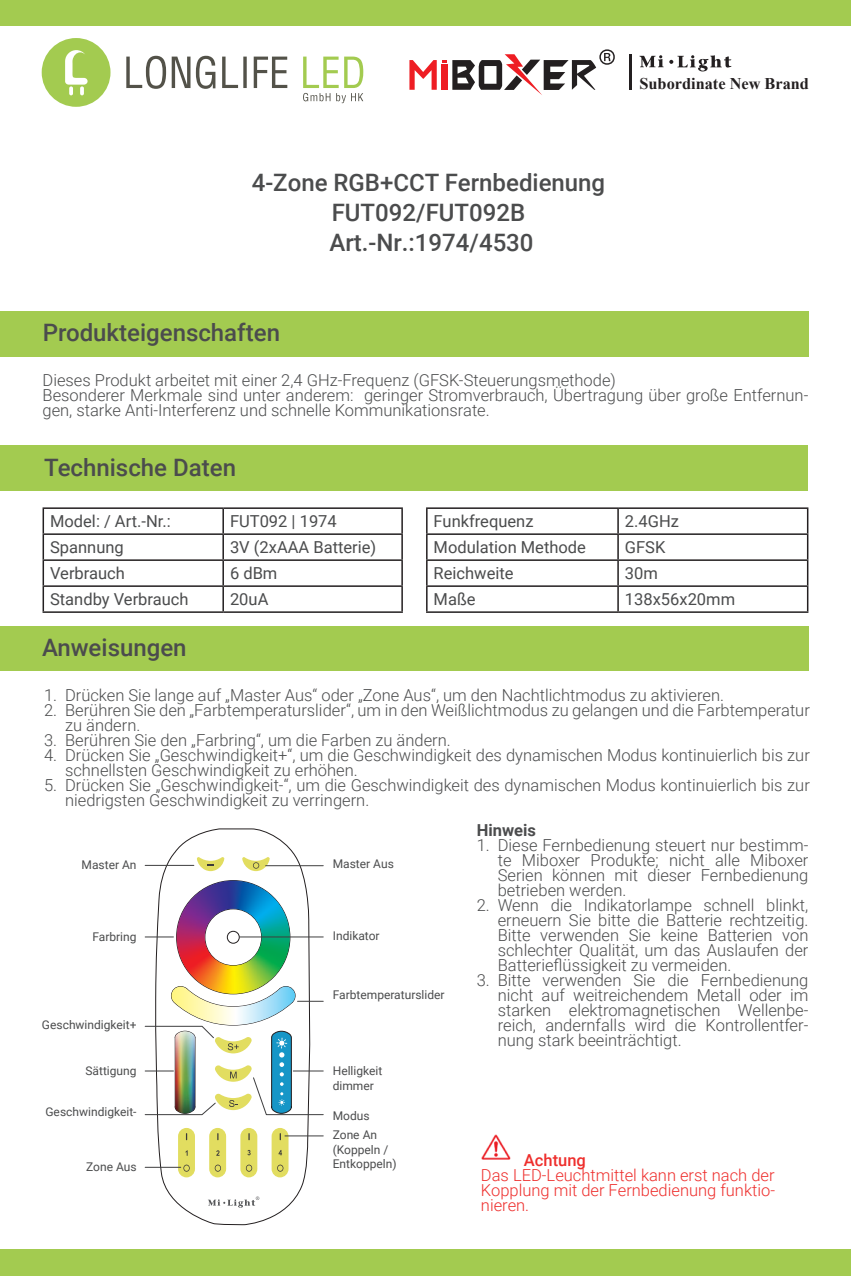
<style>
.page{position:relative;width:851px;height:1276px;background:#fff}
.page>*{position:absolute;margin:0;border:0;box-sizing:border-box;transform-origin:0 0}
.t1{font:500 24px/30px "Roboto";color:#4b4c4d;text-align:center}
.t2{font:300 16.5px/15px "Roboto";color:#4b4c4d}
.t3{font:16.5px "Roboto";color:#4b4c4d}
.t4{font:300 16.5px/15px "Roboto";color:#ee2e2c;text-align:justify}
.t5{font:500 16.5px "Roboto";color:#ee2e2c}
.t6{font:700 16.5px "Roboto";color:#4b4c4d}
.t7{font:700 16.2px "Times New Roman";color:#231f20}
.t8{font:300 14.7px/17.7px "Helvetica";color:#3e3e3f}
.t9{font:300 14.7px "Helvetica";color:#3e3e3f;scale:.96 1}
.t10{font:300 12.9px "Helvetica";color:#3e3e3f}
.t11{font:12px/14.7px "Roboto";color:#4b4c4d}
</style>
<div class="page">
<div style="left:0;top:0;width:850px;height:26px;background:#a3cb50"></div>
<div style="left:0;top:1249px;width:850px;height:27px;background:#a3cb50"></div>
<svg style="left:126px;top:55px;width:64px;height:34px"></svg>
<svg style="left:196px;top:55px;width:42px;height:34px"></svg>
<svg style="left:243px;top:57px;width:4px;height:31px"></svg>
<svg style="left:254px;top:56px;width:33px;height:32px"></svg>
<svg style="left:303px;top:56px;width:60px;height:47px"></svg>
<div style="left:42px;top:38px;width:68px;height:69px;background:#a3cb50;border-radius:50%"></div>
<svg style="left:65px;top:50px;width:23px;height:45px"></svg>
<svg style="left:669px;top:55px;width:62px;height:16px"></svg>
<svg style="left:639px;top:55px;width:24px;height:12px"></svg>
<svg style="left:409px;top:60px;width:27px;height:30px"></svg>
<div style="left:441px;top:64px;width:6px;height:26px;background:#ee1d23"></div>
<svg style="left:442px;top:49px;width:172px;height:46px"></svg>
<hr style="left:629px;top:54px;width:3px;height:36px;background:#231f20">
<div style="left:0;top:312px;width:808px;height:45px;background:#a3cb50"></div>
<hr style="left:43px;top:507px;width:180px;height:2px;background:#231f20">
<hr style="left:223px;top:507px;width:180px;height:2px;background:#231f20">
<hr style="left:222px;top:509px;width:2px;height:24px;background:#231f20">
<hr style="left:401px;top:509px;width:2px;height:24px;background:#231f20">
<hr style="left:426px;top:507px;width:192px;height:2px;background:#231f20">
<hr style="left:618px;top:507px;width:190px;height:2px;background:#231f20">
<hr style="left:806px;top:509px;width:2px;height:24px;background:#231f20">
<hr style="left:43px;top:533px;width:180px;height:2px;background:#231f20">
<hr style="left:223px;top:533px;width:180px;height:2px;background:#231f20">
<hr style="left:222px;top:535px;width:2px;height:24px;background:#231f20">
<hr style="left:401px;top:535px;width:2px;height:24px;background:#231f20">
<hr style="left:426px;top:533px;width:192px;height:2px;background:#231f20">
<hr style="left:618px;top:533px;width:190px;height:2px;background:#231f20">
<hr style="left:806px;top:535px;width:2px;height:24px;background:#231f20">
<hr style="left:43px;top:559px;width:180px;height:2px;background:#231f20">
<hr style="left:223px;top:559px;width:180px;height:2px;background:#231f20">
<hr style="left:222px;top:561px;width:2px;height:24px;background:#231f20">
<hr style="left:401px;top:561px;width:2px;height:24px;background:#231f20">
<hr style="left:426px;top:559px;width:192px;height:2px;background:#231f20">
<hr style="left:618px;top:559px;width:190px;height:2px;background:#231f20">
<hr style="left:806px;top:561px;width:2px;height:24px;background:#231f20">
<hr style="left:43px;top:585px;width:180px;height:2px;background:#231f20">
<svg style="left:43px;top:509px;width:1px;height:102px"></svg>
<hr style="left:223px;top:585px;width:180px;height:2px;background:#231f20">
<hr style="left:222px;top:587px;width:2px;height:24px;background:#231f20">
<hr style="left:401px;top:587px;width:2px;height:24px;background:#231f20">
<hr style="left:426px;top:585px;width:192px;height:2px;background:#231f20">
<svg style="left:426px;top:509px;width:1px;height:102px"></svg>
<hr style="left:618px;top:585px;width:190px;height:2px;background:#231f20">
<svg style="left:617px;top:509px;width:1px;height:102px"></svg>
<hr style="left:806px;top:587px;width:2px;height:24px;background:#231f20">
<hr style="left:43px;top:611px;width:180px;height:2px;background:#231f20">
<hr style="left:223px;top:611px;width:180px;height:2px;background:#231f20">
<hr style="left:426px;top:611px;width:192px;height:2px;background:#231f20">
<hr style="left:618px;top:611px;width:190px;height:2px;background:#231f20">
<div style="left:0;top:445px;width:807px;height:45px;background:#a3cb50"></div>
<div style="left:0;top:626px;width:808px;height:44px;background:#a3cb50"></div>
<img style="left:481px;top:1134px;width:30px;height:26px">
<svg style="left:155px;top:828px;width:155px;height:397px"></svg>
<img style="left:177px;top:880px;width:113px;height:106px">
<svg style="left:208px;top:1196px;width:51px;height:11px"></svg>
<hr style="left:145px;top:865px;width:49px;height:1px;background:#3e3e3f">
<hr style="left:265px;top:865px;width:58px;height:1px;background:#3e3e3f">
<svg style="left:145px;top:936px;width:28px;height:1px"></svg>
<hr style="left:239px;top:936px;width:84px;height:1px;background:#3e3e3f">
<svg style="left:144px;top:986px;width:180px;height:129px"></svg>
<hr style="left:285px;top:1135px;width:38px;height:1px;background:#3e3e3f">
<hr style="left:145px;top:1166px;width:36px;height:1px;background:#3e3e3f">
<h1 class="t1" style="left:252px;top:166px;width:355px">4-Zone RGB+CCT Fernbedienung<br>FUT092/FUT092B<br>Art.-Nr.:1974/4530</h1>
<p class="t7" style="left:639px;top:71px;width:171px">Subordinate New Brand</p>
<h1 class="t1" style="left:43px;top:316px;width:239px">Produkteigenschaften</h1>
<p class="t2" style="left:43px;top:372px;width:767px">Dieses Produkt arbeitet mit einer 2,4 GHz-Frequenz (GFSK-Steuerungsmethode)<br>Besonderer Merkmale sind unter anderem: geringer Stromverbrauch, Übertragung über große Entfernun&shy;gen, starke Anti-Interferenz und schnelle Kommunikationsrate.</p>
<h1 class="t1" style="left:44px;top:451px;width:193px">Technische Daten</h1>
<p class="t3" style="left:50px;top:510px;width:122px">Model: / Art.-Nr.:</p>
<p class="t3" style="left:230px;top:510px;width:108px">FUT092 | 1974</p>
<p class="t3" style="left:433px;top:510px;width:101px">Funkfrequenz</p>
<p class="t3" style="left:624px;top:510px;width:56px">2.4GHz</p>
<p class="t3" style="left:50px;top:536px;width:75px">Spannung</p>
<p class="t3" style="left:230px;top:536px;width:148px">3V (2xAAA Batterie)</p>
<p class="t3" style="left:433px;top:536px;width:154px">Modulation Methode</p>
<p class="t3" style="left:624px;top:536px;width:42px">GFSK</p>
<p class="t3" style="left:50px;top:562px;width:76px">Verbrauch</p>
<p class="t3" style="left:230px;top:562px;width:49px">6 dBm</p>
<p class="t3" style="left:433px;top:562px;width:81px">Reichweite</p>
<p class="t3" style="left:624px;top:562px;width:35px">30m</p>
<p class="t3" style="left:50px;top:588px;width:140px">Standby Verbrauch</p>
<p class="t3" style="left:230px;top:588px;width:40px">20uA</p>
<p class="t3" style="left:433px;top:588px;width:43px">Maße</p>
<p class="t3" style="left:624px;top:588px;width:112px">138x56x20mm</p>
<h1 class="t1" style="left:42px;top:631px;width:146px">Anweisungen</h1>
<p class="t2" style="left:44px;top:687px;width:681px">1. Drücken Sie lange auf „Master Aus“ oder „Zone Aus“, um den Nachtlichtmodus zu aktivieren.</p>
<p class="t2" style="left:65px;top:702px;width:746px;text-indent:-21px">2. Berühren Sie den „Farbtemperaturslider“, um in den Weißlichtmodus zu gelangen und die Farbtemperatur zu ändern.</p>
<p class="t2" style="left:44px;top:732px;width:408px">3. Berühren Sie den „Farbring“, um die Farben zu ändern.</p>
<p class="t2" style="left:65px;top:747px;width:746px;text-indent:-21px">4. Drücken Sie „Geschwindigkeit+“, um die Geschwindigkeit des dynamischen Modus kontinuierlich bis zur schnellsten Geschwindigkeit zu erhöhen.</p>
<p class="t2" style="left:65px;top:777px;width:746px;text-indent:-21px">5. Drücken Sie „Geschwindigkeit-“, um die Geschwindigkeit des dynamischen Modus kontinuierlich bis zur niedrigsten Geschwindigkeit zu verringern.</p>
<p class="t11" style="left:82px;top:857px;width:56px">Master An</p>
<p class="t11" style="left:333px;top:856px;width:63px">Master Aus</p>
<p class="t8" style="left:328px;top:856px;width:71px">Master OFF</p>
<p class="t10" style="left:75px;top:857px;width:58px">Master ON</p>
<p class="t8" style="left:328px;top:926px;width:56px">Indicator</p>
<p class="t11" style="left:92px;top:929px;width:46px">Farbring</p>
<p class="t11" style="left:333px;top:927px;width:48px">Indikator</p>
<p class="t10" style="left:76px;top:928px;width:57px">Color Ring</p>
<p class="t11" style="left:42px;top:1016px;width:96px">Geschwindigkeit+</p>
<p class="t11" style="left:85px;top:1063px;width:53px">Sättigung</p>
<p class="t11" style="left:45px;top:1104px;width:93px">Geschwindigkeit-</p>
<p class="t10" style="left:91px;top:1017px;width:43px">Speed+</p>
<p class="t10" style="left:79px;top:1069px;width:41px">Control</p>
<p class="t10" style="left:95px;top:1106px;width:39px">Speed-</p>
<p class="t11" style="left:86px;top:1158px;width:52px">Zone Aus</p>
<p class="t10" style="left:80px;top:1159px;width:53px">Zone OFF</p>
<p class="t9" style="left:328px;top:983px;width:34px">Color</p>
<p class="t11" style="left:333px;top:986px;width:113px">Farbtemperaturslider</p>
<p class="t8" style="left:328px;top:1054px;width:66px">Brightness<br>Dimming</p>
<p class="t8" style="left:328px;top:1102px;width:56px;line-height:21px">Mode<br>Zone ON</p>
<p class="t8" style="left:328px;top:1140px;width:80px">(Link/Unlink)</p>
<p class="t11" style="left:333px;top:1063px;width:51px">Helligkeit dimmer</p>
<p class="t11" style="left:333px;top:1107px;width:38px">Modus</p>
<p class="t11" style="left:333px;top:1127px;width:65px">Zone An (Koppeln /<br>Entkoppeln)</p>
<p class="t6" style="left:476px;top:818px;width:61px">Hinweis</p>
<p class="t2" style="left:497px;top:837px;width:312px;text-align:justify;text-indent:-21px">1. Diese Fernbedienung steuert nur bestimm&shy;te Miboxer Produkte; nicht alle Miboxer Serien können mit dieser Fernbedienung betrieben werden.</p>
<p class="t2" style="left:497px;top:897px;width:312px;text-align:justify;text-indent:-21px">2. Wenn die Indikatorlampe schnell blinkt, erneuern Sie bitte die Batterie rechtzeitig.<br>Bitte verwenden Sie keine Batterien von schlechter Qualität, um das Auslaufen der Batterieflüssigkeit zu vermeiden.</p>
<p class="t2" style="left:497px;top:972px;width:312px;text-align:justify;text-indent:-21px">3. Bitte verwenden Sie die Fernbedienung nicht auf weitreichendem Metall oder im starken elektromagnetischen Wellenbe&shy;reich, andernfalls wird die Kontrollentfer&shy;nung stark beeinträchtigt.</p>
<p class="t5" style="left:524px;top:1148px;width:63px">Achtung</p>
<p class="t4" style="left:481px;top:1167px;width:295px">Das LED-Leuchtmittel kann erst nach der Kopplung mit der Fernbedienung funktio&shy;nieren.</p>
</div>
